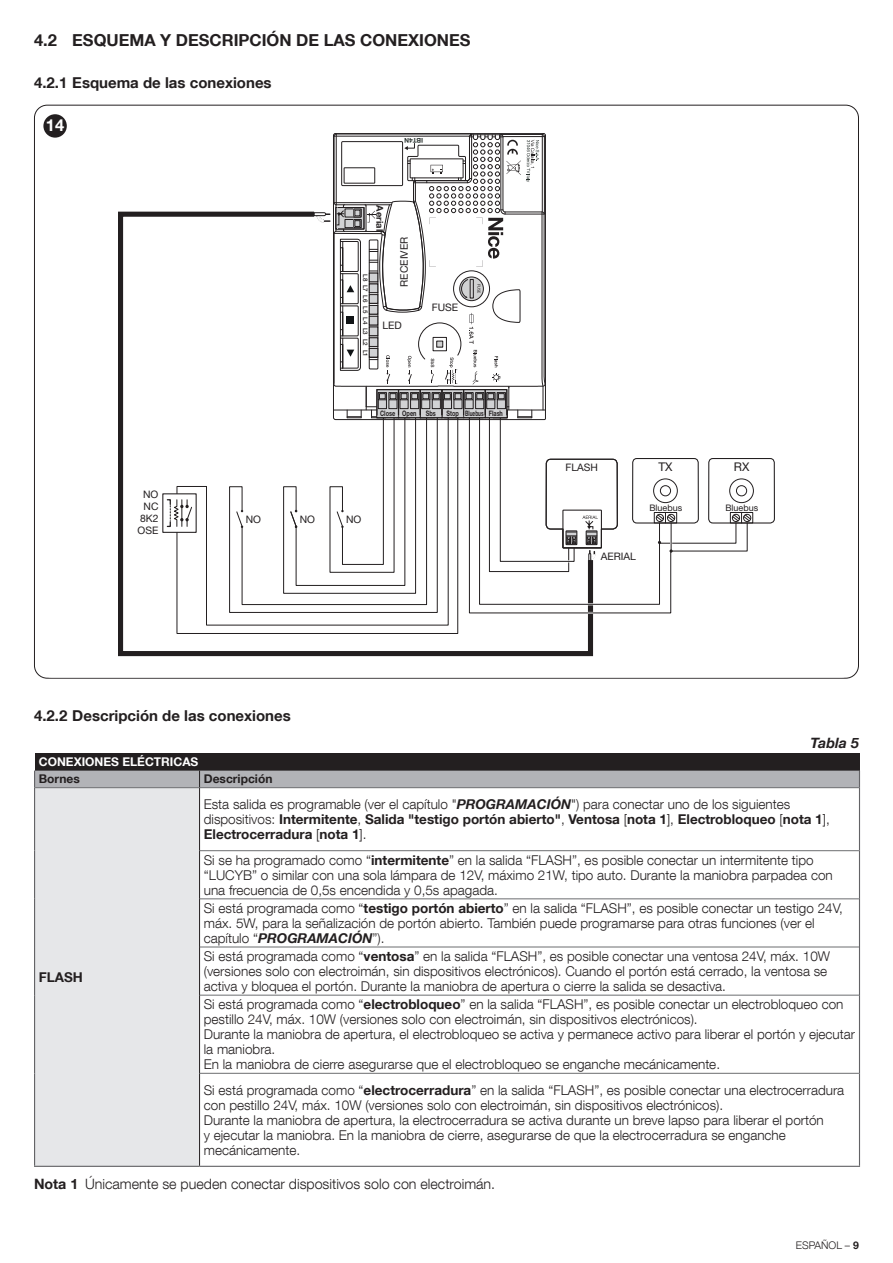
<style>
.page{position:relative;width:893px;height:1263px;background:#fff}
.page>*{position:absolute;margin:0;border:0;box-sizing:border-box;transform-origin:0 0}
.t1{font:700 16.5px "Helvetica Neue LT Com";color:#231f20}
.t2{font:700 16.5px "Helvetica Neue LT Com";color:#fff}
.t3{font:700 15px "Helvetica Neue LT Com";color:#231f20}
.t4{font:300 14.25px "Helvetica Neue LT Com";color:#231f20}
.t5{font:italic 700 14.25px "Helvetica Neue LT Com";color:#231f20}
.t6{font:300 13.5px/15px "Helvetica Neue LT Com";color:#231f20}
.t7{font:700 13.5px "Helvetica Neue LT Com";color:#231f20}
.t8{font:700 12px "Helvetica Neue LT Com";color:#fff}
.t9{font:700 12px "Helvetica Neue LT Com";color:#231f20}
.t10{font:12px "Helvetica Neue LT Pro";color:#231f20}
.t11{font:300 10.5px "Helvetica Neue LT Com";color:#231f20}
.t12{font:10.35px/12px "Helvetica Neue LT Pro";color:#231f20;text-align:center}
.t13{font:700 9.3px "Helvetica Neue";color:#231f20}
.t14{font:9px "Helvetica Neue LT Pro";color:#231f20}
.t15{font:700 7.5px "Helvetica Neue LT Pro";color:#231f20;scale:.74 1}
.t16{font:700 6.45px "Helvetica Neue";color:#29322f}
.t17{font:500 6.15px "Helvetica Neue LT Pro";color:#231f20}
.t18{font:4.5px "Myriad Pro";color:#231f20}
.s1{font-weight:700;font-style:italic}
.s2{font-weight:700}
</style>
<div class="page">
<svg style="left:118px;top:211px;width:476px;height:445px"></svg>
<svg style="left:177px;top:614px;width:281px;height:20px"></svg>
<svg style="left:177px;top:416px;width:272px;height:209px"></svg>
<svg style="left:166px;top:498px;width:26px;height:30px"></svg>
<svg style="left:618px;top:460px;width:130px;height:153px"></svg>
<div style="left:654px;top:512px;width:23px;height:11px;border:1px solid #231f20"></div>
<div style="left:632px;top:458px;width:67px;height:65px;border:1px solid #231f20;border-radius:4px"></div>
<div style="left:660px;top:485px;width:11px;height:11px;border:1px solid #231f20;border-radius:50%"></div>
<div style="left:653px;top:479px;width:24px;height:24px;border:1px solid #231f20;border-radius:50%"></div>
<svg style="left:656px;top:512px;width:19px;height:41px"></svg>
<div style="left:667px;top:514px;width:8px;height:8px;border:1px solid #231f20;border-radius:50%"></div>
<div style="left:730px;top:512px;width:23px;height:11px;border:1px solid #231f20"></div>
<div style="left:708px;top:458px;width:67px;height:65px;border:1px solid #231f20;border-radius:4px"></div>
<div style="left:736px;top:485px;width:11px;height:11px;border:1px solid #231f20;border-radius:50%"></div>
<div style="left:729px;top:479px;width:25px;height:24px;border:1px solid #231f20;border-radius:50%"></div>
<svg style="left:732px;top:512px;width:19px;height:11px"></svg>
<div style="left:743px;top:514px;width:8px;height:8px;border:1px solid #231f20;border-radius:50%"></div>
<svg style="left:227px;top:133px;width:391px;height:481px"></svg>
<div style="left:39px;top:112px;width:815px;height:565px;border:11px solid #fff;border-radius:7px"></div>
<div style="left:43px;top:114px;width:24px;height:24px;background:#231f20;border-radius:50%"></div>
<div style="left:35px;top:753px;width:824px;height:18px;background:#231f20"></div>
<div style="left:35px;top:788px;width:165px;height:378px;background:#e6e7e9"></div>
<hr style="left:34px;top:788px;width:1px;height:63px;background:#636366">
<hr style="left:859px;top:788px;width:1px;height:63px;background:#636366">
<hr style="left:34px;top:851px;width:1px;height:48px;background:#636366">
<hr style="left:859px;top:851px;width:1px;height:48px;background:#636366">
<hr style="left:34px;top:899px;width:1px;height:48px;background:#636366">
<hr style="left:859px;top:899px;width:1px;height:48px;background:#636366">
<hr style="left:34px;top:947px;width:1px;height:48px;background:#636366">
<hr style="left:859px;top:947px;width:1px;height:48px;background:#636366">
<hr style="left:34px;top:995px;width:1px;height:78px;background:#636366">
<hr style="left:859px;top:995px;width:1px;height:78px;background:#636366">
<hr style="left:34px;top:1073px;width:1px;height:93px;background:#636366">
<hr style="left:859px;top:1073px;width:1px;height:93px;background:#636366">
<hr style="left:34px;top:1166px;width:166px;height:1px;background:#636366">
<hr style="left:200px;top:1166px;width:660px;height:1px;background:#636366">
<div style="left:34px;top:771px;width:826px;height:17px;background:#b2b3b7"></div>
<hr style="left:199px;top:788px;width:1px;height:63px;background:#231f20">
<hr style="left:199px;top:851px;width:1px;height:48px;background:#231f20">
<hr style="left:199px;top:899px;width:1px;height:48px;background:#231f20">
<hr style="left:199px;top:947px;width:1px;height:48px;background:#231f20">
<hr style="left:199px;top:995px;width:1px;height:78px;background:#231f20">
<hr style="left:199px;top:1073px;width:1px;height:93px;background:#231f20">
<hr style="left:35px;top:787px;width:165px;height:1px;background:#6c6d70">
<hr style="left:200px;top:787px;width:659px;height:1px;background:#6c6d70">
<hr style="left:200px;top:850px;width:659px;height:1px;background:#6c6d70">
<hr style="left:200px;top:898px;width:659px;height:1px;background:#6c6d70">
<hr style="left:200px;top:947px;width:659px;height:1px;background:#6c6d70">
<hr style="left:200px;top:995px;width:659px;height:1px;background:#6c6d70">
<hr style="left:200px;top:1073px;width:659px;height:1px;background:#6c6d70">
<p class="t1" style="left:34px;top:29px;width:438px">4.2 ESQUEMA Y DESCRIPCIÓN DE LAS CONEXIONES</p>
<p class="t3" style="left:34px;top:73px;width:239px">4.2.1 Esquema de las conexiones</p>
<p class="t2" style="left:46px;top:114px;width:20px">14</p>
<p class="t12" style="left:138px;top:488px;width:22px">NO<br>NC<br>8K2<br>OSE</p>
<p class="t16" style="left:423px;top:145px;width:20px;rotate:-180deg">IBT4N</p>
<p class="t17" style="left:369px;top:274px;width:9px;rotate:90deg">L8</p>
<p class="t17" style="left:369px;top:285px;width:9px;rotate:90deg">L7</p>
<p class="t17" style="left:369px;top:295px;width:9px;rotate:90deg">L6</p>
<p class="t17" style="left:369px;top:306px;width:9px;rotate:90deg">L5</p>
<p class="t17" style="left:369px;top:317px;width:9px;rotate:90deg">L4</p>
<p class="t17" style="left:369px;top:328px;width:9px;rotate:90deg">L3</p>
<p class="t17" style="left:369px;top:339px;width:9px;rotate:90deg">L2</p>
<p class="t17" style="left:369px;top:350px;width:9px;rotate:90deg">L1</p>
<p class="t13" style="left:387px;top:205px;width:27px;rotate:90deg">Aerial</p>
<p class="t12" style="left:398px;top:287px;width:51px;rotate:-90deg">RECEIVER</p>
<p class="t12" style="left:382px;top:320px;width:21px">LED</p>
<p class="t12" style="left:432px;top:301px;width:28px">FUSE</p>
<p class="t18" style="left:481px;top:284px;width:11px;rotate:90deg">FUSE</p>
<p class="t15" style="left:380px;top:408px;width:77px">Close Open Sbs</p>
<p class="t15" style="left:446px;top:408px;width:78px">Stop Bluebus Flash</p>
<p class="t12" style="left:246px;top:513px;width:17px">NO</p>
<p class="t12" style="left:346px;top:513px;width:17px">NO</p>
<p class="t12" style="left:300px;top:513px;width:17px">NO</p>
<p class="t3" style="left:34px;top:706px;width:258px">4.2.2 Descripción de las conexiones</p>
<p class="t8" style="left:39px;top:754px;width:161px">CONEXIONES ELÉCTRICAS</p>
<p class="t9" style="left:39px;top:771px;width:43px">Bornes</p>
<p class="t9" style="left:204px;top:771px;width:70px">Descripción</p>
<p class="t12" style="left:565px;top:461px;width:34px">FLASH</p>
<p class="t10" style="left:658px;top:459px;width:16px">TX</p>
<p class="t14" style="left:649px;top:502px;width:34px">Bluebus</p>
<p class="t14" style="left:725px;top:502px;width:34px">Bluebus</p>
<p class="t10" style="left:734px;top:459px;width:17px">RX</p>
<p class="t12" style="left:601px;top:550px;width:37px">AERIAL</p>
<p class="t5" style="left:811px;top:734px;width:50px">Tabla 5</p>
<p class="t6" style="left:204px;top:796px;width:627px">Esta salida es programable (ver el capítulo "<span class="s1">PROGRAMACIÓN</span>") para conectar uno de los siguientes dispositivos: <span class="s2">Intermitente</span>, <span class="s2">Salida "testigo portón abierto"</span>, <span class="s2">Ventosa</span> [<span class="s2">nota 1</span>], <span class="s2">Electrobloqueo</span> [<span class="s2">nota 1</span>],<br><span class="s2">Electrocerradura</span> [<span class="s2">nota 1</span>].</p>
<p class="t6" style="left:204px;top:852px;width:630px">Si se ha programado como “<span class="s2">intermitente</span>” en la salida “FLASH”, es posible conectar un intermitente tipo “LUCYB” o similar con una sola lámpara de 12V, máximo 21W, tipo auto. Durante la maniobra parpadea con una frecuencia de 0,5s encendida y 0,5s apagada.</p>
<p class="t6" style="left:204px;top:900px;width:640px">Si está programada como “<span class="s2">testigo portón abierto</span>” en la salida “FLASH”, es posible conectar un testigo 24V, máx. 5W, para la señalización de portón abierto. También puede programarse para otras funciones (ver el capítulo “<span class="s1">PROGRAMACIÓN</span>”).</p>
<p class="t6" style="left:204px;top:948px;width:628px">Si está programada como “<span class="s2">ventosa</span>” en la salida “FLASH”, es posible conectar una ventosa 24V, máx. 10W (versiones solo con electroimán, sin dispositivos electrónicos). Cuando el portón está cerrado, la ventosa se activa y bloquea el portón. Durante la maniobra de apertura o cierre la salida se desactiva.</p>
<p class="t6" style="left:204px;top:996px;width:653px">Si está programada como “<span class="s2">electrobloqueo</span>” en la salida “FLASH”, es posible conectar un electrobloqueo con pestillo 24V, máx. 10W (versiones solo con electroimán, sin dispositivos electrónicos).<br>Durante la maniobra de apertura, el electrobloqueo se activa y permanece activo para liberar el portón y ejecutar la maniobra.<br>En la maniobra de cierre asegurarse que el electrobloqueo se enganche mecánicamente.</p>
<p class="t6" style="left:204px;top:1082px;width:642px">Si está programada como “<span class="s2">electrocerradura</span>” en la salida “FLASH”, es posible conectar una electrocerradura con pestillo 24V, máx. 10W (versiones solo con electroimán, sin dispositivos electrónicos).<br>Durante la maniobra de apertura, la electrocerradura se activa durante un breve lapso para liberar el portón<br>y ejecutar la maniobra. En la maniobra de cierre, asegurarse de que la electrocerradura se enganche mecánicamente.</p>
<p class="t4" style="left:34px;top:1175px;width:463px"><span class="s2">Nota 1</span> Únicamente se pueden conectar dispositivos solo con electroimán.</p>
<p class="t7" style="left:39px;top:968px;width:46px">FLASH</p>
<p class="t11" style="left:796px;top:1239px;width:65px">ESPAÑOL – <span class="s2">9</span></p>
</div>
